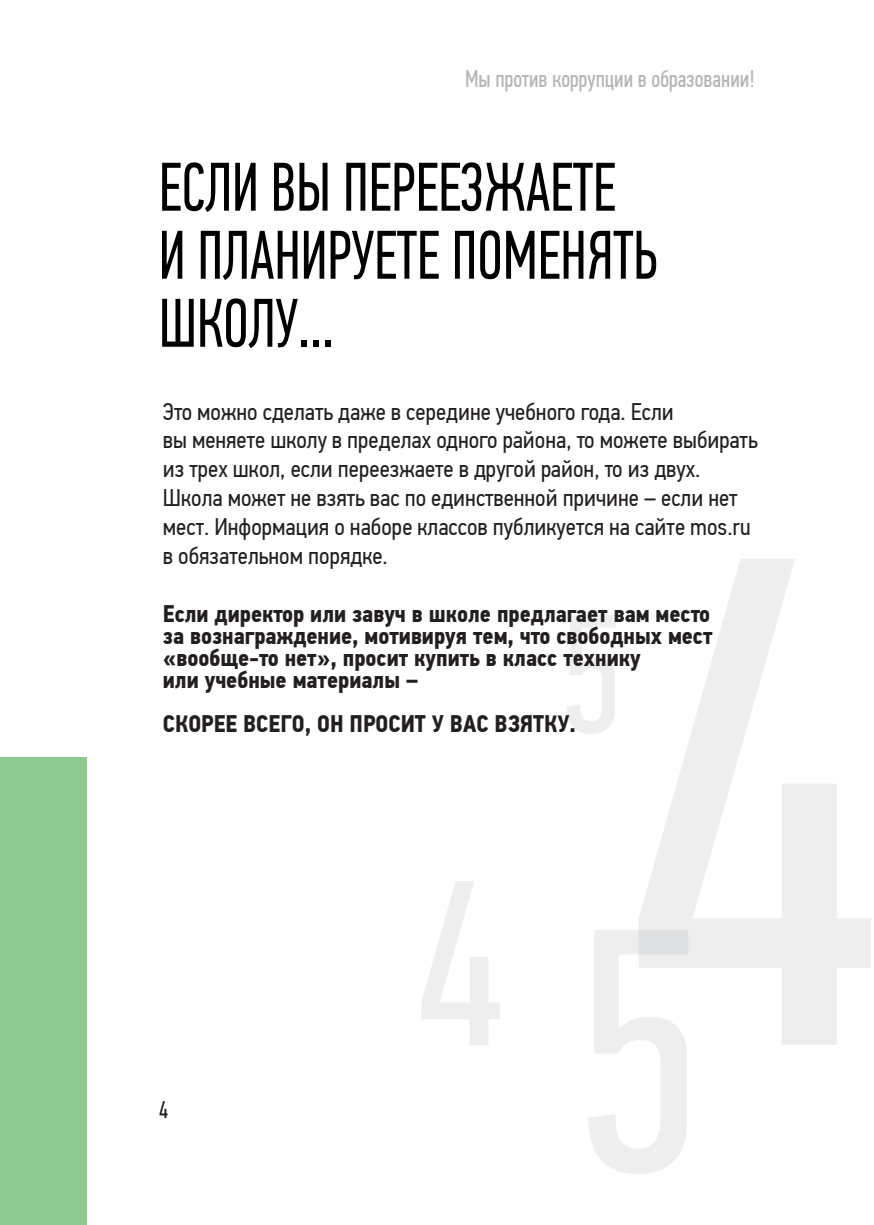
<style>
.page{position:relative;width:874px;height:1225px;background:#fff}
.page>*{position:absolute;margin:0;border:0;box-sizing:border-box;transform-origin:0 0}
.осн_текст{font:68.8px/68px "PF Din Text Comp Pro";color:#000001;scale:.9 1}
.t1{font:24px/28.8px "PF Din Text Cond Pro";color:#231f20}
.t2{font:700 24px/22px "PF Din Text Cond Pro";color:#231f20}
.t3{font:24px "PF Din Text Comp Pro";color:#b4b5b8}
.t4{font:24px "PF Din Text Comp Pro";color:#231f20}
</style>
<div class="page">
<div style="left:0;top:757px;width:86px;height:468px;background:#8dc991"></div>
<p class="t3" style="left:465px;top:66px;width:291px">Мы против коррупции в образовании!</p>
<p class="осн_текст" style="left:159px;top:154px;width:555px">ЕСЛИ ВЫ ПЕРЕЕЗЖАЕТЕ<br>И ПЛАНИРУЕТЕ ПОМЕНЯТЬ<br>ШКОЛУ...</p>
<p class="t1" style="left:163px;top:397px;width:596px">Это можно сделать даже в середине учебного года. Если<br>вы меняете школу в пределах одного района, то можете выбирать из трех школ, если переезжаете в другой район, то из двух.<br>Школа может не взять вас по единственной причине – если нет мест. Информация о наборе классов публикуется на сайте mos.ru в обязательном порядке.</p>
<p class="t2" style="left:163px;top:603px;width:551px">Если директор или завуч в школе предлагает вам место за вознаграждение, мотивируя тем, что свободных мест «вообще-то нет», просит купить в класс технику<br>или учебные материалы –</p>
<p class="t2" style="left:163px;top:713px;width:414px">СКОРЕЕ ВСЕГО, ОН ПРОСИТ У ВАС ВЗЯТКУ.</p>
<p class="t4" style="left:159px;top:1096px;width:11px">4</p>
</div>
